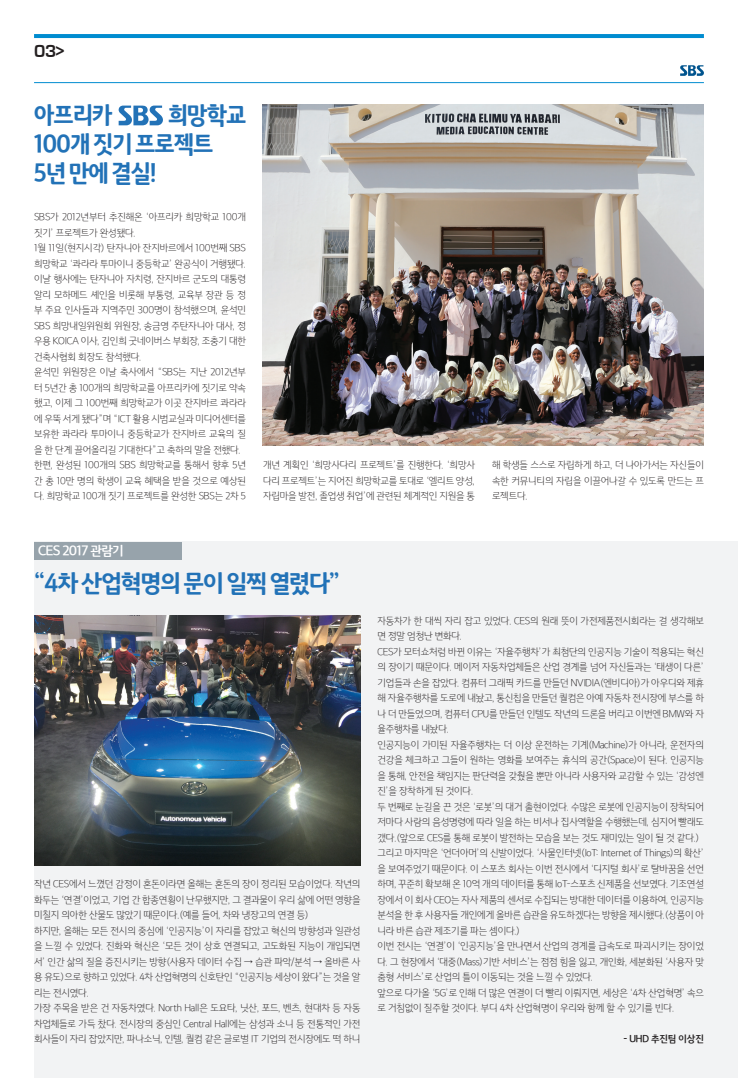
<style>
.page{position:relative;width:738px;height:1078px;background:#fff}
.page>*{position:absolute;margin:0;border:0;box-sizing:border-box;transform-origin:0 0}
.t1{font:24px/29px "SBS Trotf XB";letter-spacing:-.05em;color:#2272b7;scale:.96 1}
.t2{font:24px "SBS Trotf XB";letter-spacing:-.05em;color:#2272b7}
.t3{font:700 18px "Eurostile";color:#231f20}
.t4{font:13px "SBS Trotf B";letter-spacing:-.05em;color:#fff}
.t5{font:9.6px/15.5px "SBS Trotf L";letter-spacing:-.015em;color:#231f20}
.t6{font:9.6px "SBS Trotf B";letter-spacing:-.015em;color:#231f20}
</style>
<div class="page">
<div style="left:34px;top:541px;width:703px;height:536px;background:#f2f3f4"></div>
<img style="left:262px;top:105px;width:441px;height:340px">
<hr style="left:34px;top:34px;width:669px;height:4px;background:#008cd0">
<hr style="left:34px;top:82px;width:669px;height:1px;background:#008cd0">
<svg style="left:680px;top:65px;width:23px;height:11px"></svg>
<svg style="left:118px;top:105px;width:45px;height:20px"></svg>
<div style="left:34px;top:541px;width:147px;height:18px;background:#97a3ab"></div>
<img style="left:34px;top:615px;width:326px;height:250px">
<h2 class="t3" style="left:34px;top:42px;width:32px">03&gt;</h2>
<h1 class="t1" style="left:34px;top:102px;width:223px;text-indent:134px">희망학교<br>100개 짓기 프로젝트<br>5년 만에 결실!</h1>
<h1 class="t1" style="left:34px;top:102px;width:83px">아프리카</h1>
<p class="t5" style="left:34px;top:210px;width:213px">SBS가 2012년부터 추진해온 ‘아프리카 희망학교 100개 짓기’ 프로젝트가 완성됐다.<br>1월 11일(현지시각) 탄자니아 잔지바르에서 100번째 SBS 희망학교 ‘콰라라 투마이니 중등학교’ 완공식이 거행됐다. 이날 행사에는 탄자니아 자치령, 잔지바르 군도의 대통령 알리 모하메드 셰인을 비롯해 부통령, 교육부 장관 등 정 부 주요 인사들과 지역주민 300명이 참석했으며, 윤석민<br>SBS 희망내일위원회 위원장, 송금영 주탄자니아 대사, 정 우용 KOICA 이사, 김인희 굿네이버스 부회장, 조충기 대한 건축사협회 회장도 참석했다.<br>윤석민 위원장은 이날 축사에서 “SBS는 지난 2012년부 터 5년간 총 100개의 희망학교를 아프리카에 짓기로 약속 했고, 이제 그 100번째 희망학교가 이곳 잔지바르 콰라라 에 우뚝 서게 됐다”며 “ICT 활용 시범교실과 미디어센터를 보유한 콰라라 투마이니 중등학교가 잔지바르 교육의 질 을 한 단계 끌어올리길 기대한다”고 축하의 말을 전했다. 한편, 완성된 100개의 SBS 희망학교를 통해서 향후 5년 간 총 10만 명의 학생이 교육 혜택을 받을 것으로 예상된 다. 희망학교 100개 짓기 프로젝트를 완성한 SBS는 2차 5</p>
<p class="t5" style="left:263px;top:458px;width:213px;text-align:justify">개년 계획인 ‘희망사다리 프로젝트’를 진행한다. ‘희망사 다리 프로젝트’는 지어진 희망학교를 토대로 ‘엘리트 양성, 자립마을 발전, 졸업생 취업’에 관련된 체계적인 지원을 통</p>
<p class="t5" style="left:491px;top:458px;width:213px;text-align:justify">해 학생들 스스로 자립하게 하고, 더 나아가서는 자신들이 속한 커뮤니티의 자립을 이끌어나갈 수 있도록 만드는 프 로젝트다.</p>
<h3 class="t4" style="left:38px;top:544px;width:87px">CES 2017 관람기</h3>
<h1 class="t2" style="left:34px;top:571px;width:307px">“4차 산업혁명의 문이 일찍 열렸다”</h1>
<p class="t5" style="left:34px;top:876px;width:327px">작년 CES에서 느꼈던 감정이 혼돈이라면 올해는 혼돈의 장이 정리된 모습이었다. 작년의 화두는 ‘연결’이었고, 기업 간 합종연횡이 난무했지만, 그 결과물이 우리 삶에 어떤 영향을 미칠지 의아한 산물도 많았기 때문이다.(예를 들어, 차와 냉장고의 연결 등)<br>하지만, 올해는 모든 전시의 중심에 ‘인공지능’이 자리를 잡았고 혁신의 방향성과 일관성 을 느낄 수 있었다. 진화와 혁신은 ‘모든 것이 상호 연결되고, 고도화된 지능이 개입되면 서’ 인간 삶의 질을 증진시키는 방향(사용자 데이터 수집 → 습관 파악/분석 → 올바른 사 용 유도)으로 향하고 있었다. 4차 산업혁명의 신호탄인 “인공지능 세상이 왔다”는 것을 알 리는 전시였다.<br>가장 주목을 받은 건 자동차였다. North Hall은 도요타, 닛산, 포드, 벤츠, 현대차 등 자동 차업체들로 가득 찼다. 전시장의 중심인 Central Hall에는 삼성과 소니 등 전통적인 가전 회사들이 자리 잡았지만, 파나소닉, 인텔, 퀄컴 같은 글로벌 IT 기업의 전시장에도 떡 하니</p>
<p class="t5" style="left:377px;top:613px;width:327px">자동차가 한 대씩 자리 잡고 있었다. CES의 원래 뜻이 가전제품전시회라는 걸 생각해보 면 정말 엄청난 변화다.<br>CES가 모터쇼처럼 바뀐 이유는 ‘자율주행차’가 최첨단의 인공지능 기술이 적용되는 혁신 의 장이기 때문이다. 메이저 자동차업체들은 산업 경계를 넘어 자신들과는 ‘태생이 다른’ 기업들과 손을 잡았다. 컴퓨터 그래픽 카드를 만들던 NVIDIA(엔비디아)가 아우디와 제휴 해 자율주행차를 도로에 내놨고, 통신칩을 만들던 퀄컴은 아예 자동차 전시장에 부스를 하 나 더 만들었으며, 컴퓨터 CPU를 만들던 인텔도 작년의 드론을 버리고 이번엔 BMW와 자 율주행차를 내놨다.<br>인공지능이 가미된 자율주행차는 더 이상 운전하는 기계(Machine)가 아니라, 운전자의 건강을 체크하고 그들이 원하는 영화를 보여주는 휴식의 공간(Space)이 된다. 인공지능 을 통해, 안전을 책임지는 판단력을 갖췄을 뿐만 아니라 사용자와 교감할 수 있는 ‘감성엔 진’을 장착하게 된 것이다.<br>두 번째로 눈길을 끈 것은 ‘로봇’의 대거 출현이었다. 수많은 로봇에 인공지능이 장착되어 저마다 사람의 음성명령에 따라 일을 하는 비서나 집사역할을 수행했는데, 심지어 빨래도 갰다.(앞으로 CES를 통해 로봇이 발전하는 모습을 보는 것도 재미있는 일이 될 것 같다.) 그리고 마지막은 ‘언더아머’의 신발이었다. ‘사물인터넷(IoT: Internet of Things)의 확산’ 을 보여주었기 때문이다. 이 스포츠 회사는 이번 전시에서 ‘디지털 회사’로 탈바꿈을 선언 하며, 꾸준히 확보해 온 10억 개의 데이터를 통해 IoT-스포츠 신제품을 선보였다. 기조연설 장에서 이 회사 CEO는 자사 제품의 센서로 수집되는 방대한 데이터를 이용하여, 인공지능 분석을 한 후 사용자들 개인에게 올바른 습관을 유도하겠다는 방향을 제시했다.(상품이 아 니라 바른 습관 제조기를 파는 셈이다.)<br>이번 전시는 ‘연결’이 ‘인공지능’을 만나면서 산업의 경계를 급속도로 파괴시키는 장이었 다. 그 현장에서 ‘대중(Mass)기반 서비스’는 점점 힘을 잃고, 개인화, 세분화된 ‘사용자 맞 춤형 서비스’로 산업의 틀이 이동되는 것을 느낄 수 있었다.<br>앞으로 다가올 ‘5G’로 인해 더 많은 연결이 더 빨리 이뤄지면, 세상은 ‘4차 산업혁명’ 속으 로 거침없이 질주할 것이다. 부디 4차 산업혁명이 우리와 함께 할 수 있기를 빈다.</p>
<p class="t6" style="left:623px;top:1034px;width:82px">- UHD 추진팀 이상진</p>
</div>
